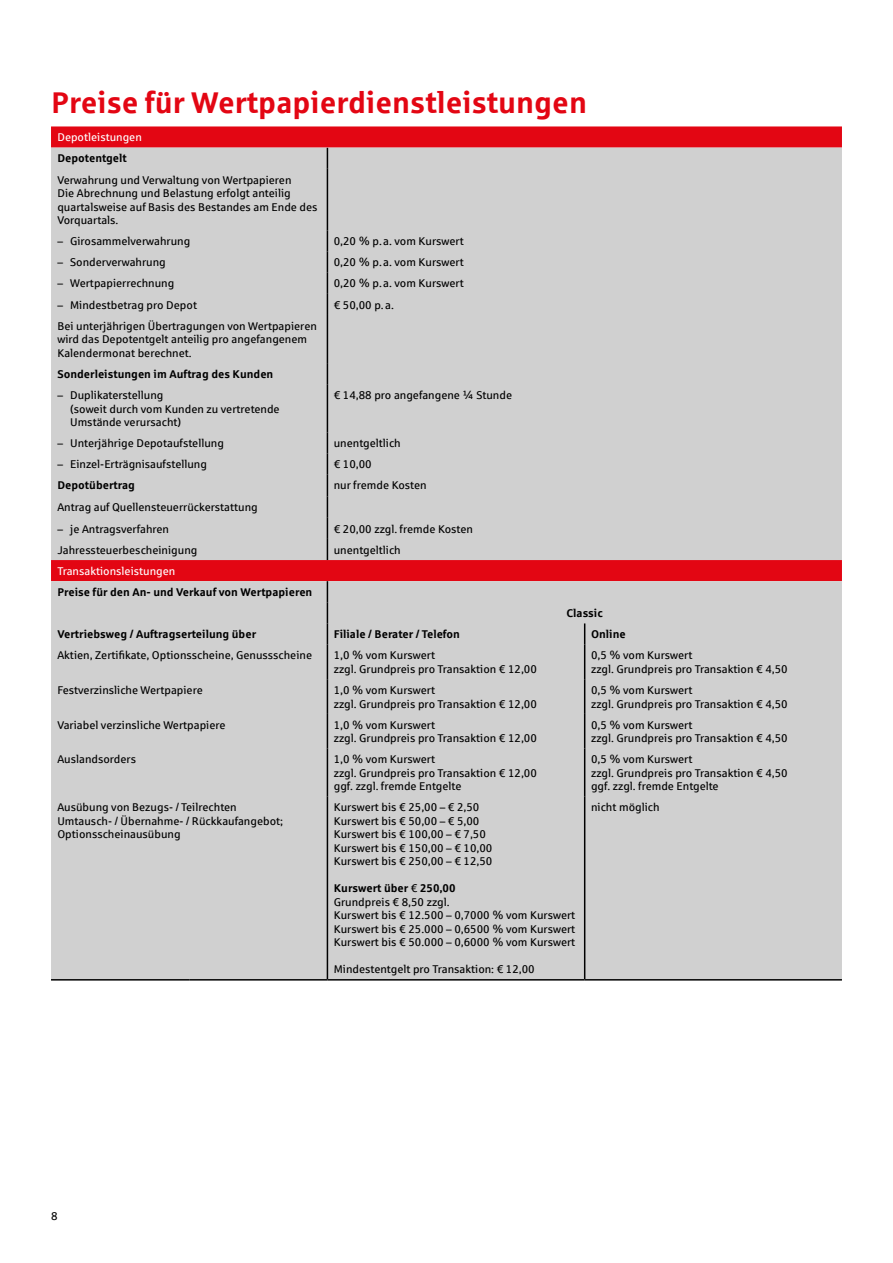
<style>
.page{position:relative;width:893px;height:1263px;background:#fff}
.page>*{position:absolute;margin:0;border:0;box-sizing:border-box;transform-origin:0 0}
.t1{font:700 30px "Sparkasse Rg";color:#e30613}
.t2{font:11.25px/13.5px "Sparkasse Rg Regular 2";color:#000}
.t3{font:11.25px/13.5px "Sparkasse Rg";color:#000}
.t4{font:700 11.25px "Sparkasse Rg";color:#000}
.t5{font:11.25px "Sparkasse Rg Regular 2";color:#fff}
.s1{font-weight:700}
.s2{font-family:"Sparkasse Rg Regular 2"}
</style>
<div class="page">
<svg style="left:51px;top:126px;width:791px;height:22px;background:#e3111d"></svg>
<div style="left:51px;top:148px;width:791px;height:831px;background:#d0d0d0"></div>
<svg style="left:327px;top:148px;width:1px;height:21px"></svg>
<hr style="left:327px;top:169px;width:1px;height:61px;background:#000">
<svg style="left:327px;top:230px;width:1px;height:85px"></svg>
<hr style="left:327px;top:315px;width:1px;height:48px;background:#000">
<svg style="left:327px;top:363px;width:1px;height:21px"></svg>
<hr style="left:327px;top:384px;width:1px;height:48px;background:#000">
<svg style="left:327px;top:432px;width:1px;height:128px"></svg>
<hr style="left:327px;top:645px;width:1px;height:34px;background:#000">
<hr style="left:327px;top:679px;width:1px;height:35px;background:#000">
<hr style="left:327px;top:714px;width:1px;height:34px;background:#000">
<hr style="left:327px;top:748px;width:1px;height:49px;background:#000">
<hr style="left:327px;top:797px;width:1px;height:182px;background:#000">
<svg style="left:584px;top:623px;width:1px;height:22px"></svg>
<hr style="left:584px;top:645px;width:1px;height:34px;background:#000">
<hr style="left:584px;top:797px;width:1px;height:182px;background:#000">
<hr style="left:327px;top:979px;width:258px;height:1px;background:#000">
<hr style="left:585px;top:979px;width:257px;height:1px;background:#000">
<hr style="left:51px;top:979px;width:138px;height:1px;background:#000">
<hr style="left:189px;top:979px;width:138px;height:1px;background:#000">
<hr style="left:584px;top:679px;width:1px;height:35px;background:#000">
<hr style="left:584px;top:714px;width:1px;height:34px;background:#000">
<hr style="left:584px;top:748px;width:1px;height:49px;background:#000">
<svg style="left:327px;top:581px;width:1px;height:64px"></svg>
<h1 class="t1" style="left:51px;top:84px;width:537px">Preise für Wertpapierdienstleistungen</h1>
<p class="t5" style="left:57px;top:130px;width:86px">Depotleistungen</p>
<p class="t4" style="left:57px;top:151px;width:71px">Depotentgelt</p>
<p class="t2" style="left:57px;top:173px;width:262px">Verwahrung und Verwaltung von Wertpapieren<br>Die Abrechnung und Belastung erfolgt anteilig quartalsweise auf Basis des Bestandes am Ende des Vorquartals.</p>
<p class="t2" style="left:57px;top:234px;width:134px">– Girosammelverwahrung</p>
<p class="t2" style="left:334px;top:234px;width:131px">0,20 % p.a. vom Kurswert</p>
<p class="t2" style="left:57px;top:255px;width:110px">– Sonderverwahrung</p>
<p class="t2" style="left:334px;top:255px;width:131px">0,20 % p.a. vom Kurswert</p>
<p class="t2" style="left:57px;top:276px;width:118px">– Wertpapierrechnung</p>
<p class="t2" style="left:334px;top:276px;width:131px">0,20 % p.a. vom Kurswert</p>
<p class="t2" style="left:57px;top:298px;width:141px">– Mindestbetrag pro Depot</p>
<p class="t3" style="left:334px;top:298px;width:62px">€ 50,00 p.a.</p>
<p class="t2" style="left:57px;top:319px;width:261px">Bei unterjährigen Übertragungen von Wertpapieren wird das Depotentgelt anteilig pro angefangenem<br>Kalendermonat berechnet.</p>
<p class="t4" style="left:57px;top:367px;width:217px">Sonderleistungen im Auftrag des Kunden</p>
<p class="t2" style="left:70px;top:388px;width:211px;text-indent:-13px">– Duplikaterstellung<br>(soweit durch vom Kunden zu vertretende<br>Umstände verursacht)</p>
<p class="t2" style="left:334px;top:388px;width:180px">€ 14,88 pro angefangene ¼ Stunde</p>
<p class="t2" style="left:57px;top:436px;width:168px">– Unterjährige Depotaufstellung</p>
<p class="t2" style="left:334px;top:436px;width:69px">unentgeltlich</p>
<p class="t2" style="left:57px;top:457px;width:151px">– Einzel-Erträgnisaufstellung</p>
<p class="t2" style="left:334px;top:457px;width:39px">€ 10,00</p>
<p class="t4" style="left:57px;top:478px;width:79px">Depotübertrag</p>
<p class="t2" style="left:334px;top:478px;width:94px">nur fremde Kosten</p>
<p class="t2" style="left:57px;top:500px;width:202px">Antrag auf Quellensteuerrückerstattung</p>
<p class="t2" style="left:57px;top:521px;width:113px">– je Antragsverfahren</p>
<p class="t2" style="left:334px;top:521px;width:141px">€ 20,00 zzgl. fremde Kosten</p>
<p class="t2" style="left:57px;top:543px;width:142px">Jahressteuerbescheinigung</p>
<p class="t2" style="left:334px;top:543px;width:69px">unentgeltlich</p>
<p class="t5" style="left:57px;top:564px;width:119px">Transaktionsleistungen</p>
<p class="t4" style="left:57px;top:585px;width:256px">Preise für den An- und Verkauf von Wertpapieren</p>
<p class="t4" style="left:567px;top:606px;width:38px">Classic</p>
<p class="t4" style="left:57px;top:627px;width:200px">Vertriebsweg / Auftragserteilung über</p>
<p class="t4" style="left:334px;top:627px;width:128px">Filiale / Berater / Telefon</p>
<p class="t4" style="left:591px;top:627px;width:36px">Online</p>
<p class="t3" style="left:57px;top:648px;width:256px">Aktien, Zertifikate, Optionsscheine, Genussscheine</p>
<p class="t2" style="left:334px;top:648px;width:205px">1,0 % vom Kurswert<br>zzgl. Grundpreis pro Transaktion € 12,00</p>
<p class="t3" style="left:591px;top:648px;width:198px">0,5 % vom Kurswert<br>zzgl. Grundpreis pro Transaktion € 4,50</p>
<p class="t2" style="left:57px;top:683px;width:147px">Festverzinsliche Wertpapiere</p>
<p class="t2" style="left:334px;top:683px;width:205px">1,0 % vom Kurswert<br>zzgl. Grundpreis pro Transaktion € 12,00</p>
<p class="t3" style="left:591px;top:683px;width:198px">0,5 % vom Kurswert<br>zzgl. Grundpreis pro Transaktion € 4,50</p>
<p class="t2" style="left:57px;top:718px;width:170px">Variabel verzinsliche Wertpapiere</p>
<p class="t2" style="left:334px;top:718px;width:205px">1,0 % vom Kurswert<br>zzgl. Grundpreis pro Transaktion € 12,00</p>
<p class="t3" style="left:591px;top:718px;width:198px">0,5 % vom Kurswert<br>zzgl. Grundpreis pro Transaktion € 4,50</p>
<p class="t2" style="left:57px;top:752px;width:80px">Auslandsorders</p>
<p class="t2" style="left:334px;top:752px;width:205px">1,0 % vom Kurswert<br>zzgl. Grundpreis pro Transaktion € 12,00 ggf. zzgl. fremde Entgelte</p>
<p class="t3" style="left:591px;top:752px;width:198px">0,5 % vom Kurswert<br>zzgl. Grundpreis pro Transaktion € 4,50</p>
<p class="t2" style="left:591px;top:779px;width:129px">ggf. zzgl. fremde Entgelte</p>
<p class="t3" style="left:57px;top:800px;width:227px">Ausübung von Bezugs- / Teilrechten<br>Umtausch- / Übernahme- / Rückkaufangebot;<br>Optionsscheinausübung</p>
<p class="t3" style="left:334px;top:800px;width:160px">Kurswert bis € 25,00 – € 2,50<br>Kurswert bis € 50,00 – € 5,00<br>Kurswert bis € 100,00 – € 7,50<br>Kurswert bis € 150,00 – € 10,00<br>Kurswert bis € 250,00 – € 12,50</p>
<p class="t3" style="left:334px;top:881px;width:243px"><span class="s1">Kurswert über</span> <span class="s2">€</span> <span class="s1">250,00<br></span>Grundpreis € 8,50 zzgl.<br>Kurswert bis € 12.500 – 0,7000 % vom Kurswert Kurswert bis € 25.000 – 0,6500 % vom Kurswert Kurswert bis € 50.000 – 0,6000 % vom Kurswert</p>
<p class="t2" style="left:334px;top:962px;width:202px">Mindestentgelt pro Transaktion: € 12,00</p>
<p class="t2" style="left:591px;top:800px;width:70px">nicht möglich</p>
<p class="t2" style="left:51px;top:1209px;width:8px">8</p>
</div>
